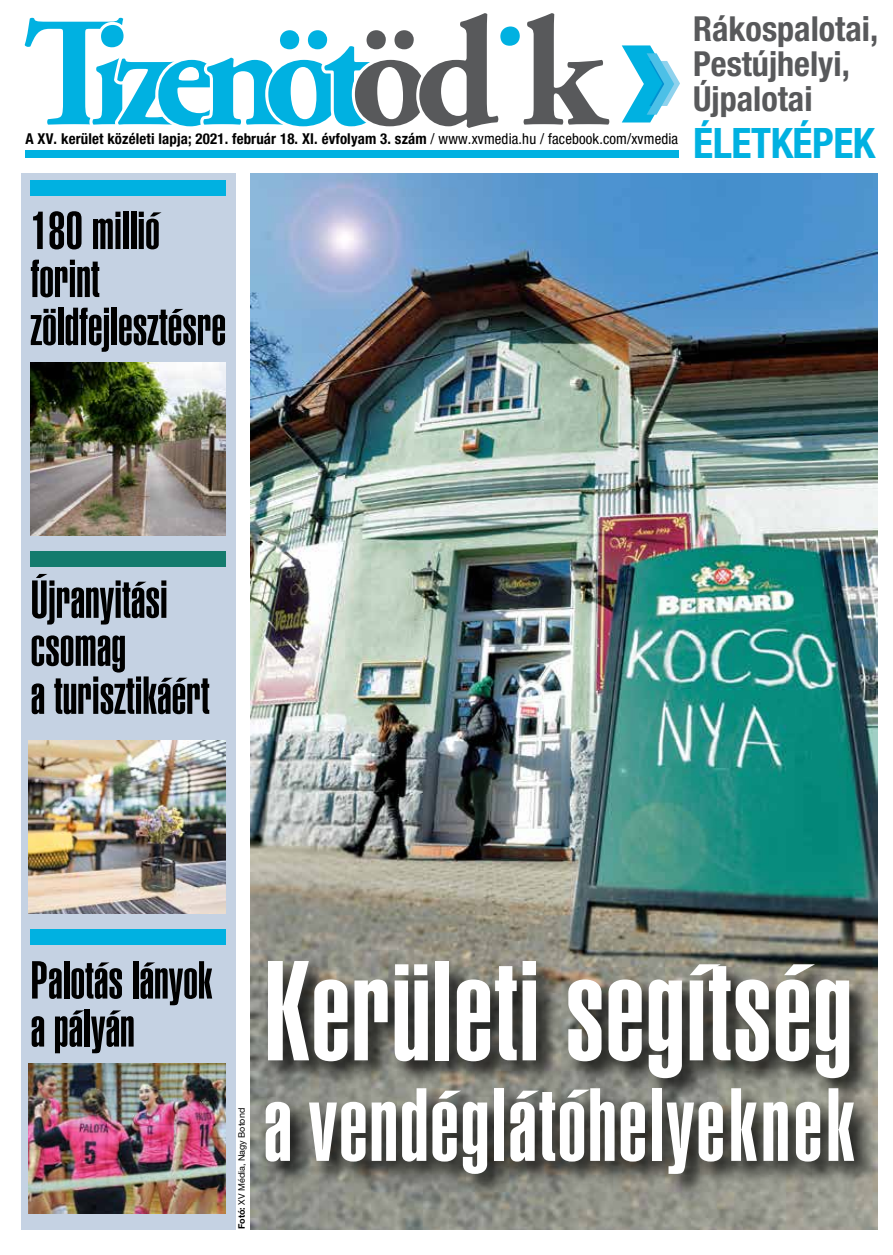
<style>
.page{position:relative;width:893px;height:1255px;background:#fff}
.page>*{position:absolute;margin:0;border:0;box-sizing:border-box;transform-origin:0 0}
.t1{font:900 extra-condensed 139.5px "Helvetica";letter-spacing:.01em;color:#fff}
.t2{font:900 extra-condensed 102px "Helvetica";letter-spacing:.02em;color:#fff}
.t3{font:900 extra-condensed 52.5px/48px "Helvetica";color:#000}
.t4{font:42px "Helvetica Neue LT 77 Bd Cn";letter-spacing:-.01em;color:#00b1e1}
.t5{font:34.5px/35.2px "Helvetica Neue LT 77 Bd Cn";color:#58595b}
.t6{font:15px "Helvetica Neue LT 77 Bd Cn";letter-spacing:.01em;color:#000}
.t7{font:9px "Helvetica Neue LT Pro";color:#000}
.s1{font-family:"Helvetica Neue LT 57 Cn"}
.s2{font-weight:700}
</style>
<div class="page">
<div style="left:21px;top:173px;width:214px;height:1056px;background:#c5d2e3"></div>
<img style="left:31px;top:362px;width:195px;height:173px">
<img style="left:29px;top:740px;width:197px;height:173px">
<img style="left:29px;top:1063px;width:197px;height:150px">
<div style="left:30px;top:180px;width:196px;height:16px;background:#00b1e1"></div>
<div style="left:30px;top:551px;width:196px;height:16px;background:#147b6d"></div>
<div style="left:31px;top:929px;width:195px;height:16px;background:#00b1e1"></div>
<img style="left:250px;top:173px;width:628px;height:1055px">
<div style="left:25px;top:151px;width:653px;height:7px;background:#00b1e1"></div>
<svg style="left:24px;top:13px;width:475px;height:115px"></svg>
<div style="left:499px;top:25px;width:22px;height:22px;background:#00b1e1;border-radius:50%"></div>
<div style="left:497px;top:23px;width:26px;height:26px;border:3px solid #fff;border-radius:50%"></div>
<svg style="left:520px;top:13px;width:90px;height:112px"></svg>
<svg style="left:622px;top:45px;width:58px;height:77px"></svg>
<div style="left:262px;top:957px;width:616px;height:241px;background:#000;opacity:.9"></div>
<p class="t6" style="left:25px;top:130px;width:654px">A XV. kerület közéleti lapja; 2021. február 18. XI. évfolyam 3. szám <span class="s1">/ www.xvmedia.hu / facebook.com/xvmedia</span></p>
<h3 class="t5" style="left:693px;top:11px;width:187px">Rákospalotai,<br>Pestújhelyi,<br>Újpalotai</h3>
<h3 class="t4" style="left:693px;top:118px;width:184px">ÉLETKÉPEK</h3>
<h3 class="t3" style="left:31px;top:206px;width:197px">180 millió forint zöldfejlesztésre</h3>
<h3 class="t3" style="left:31px;top:575px;width:180px">Újranyitási csomag<br>a turisztikáért</h3>
<h3 class="t3" style="left:31px;top:955px;width:183px">Palotás lányok a pályán</h3>
<p class="t7" style="left:236px;top:1228px;width:123px;rotate:-90deg"><span class="s2">Fotó:</span> XV Média, Nagy Botond</p>
<h1 class="t1" style="left:264px;top:931px;width:590px">Kerületi segítség</h1>
<h2 class="t2" style="left:264px;top:1066px;width:592px">a vendéglátóhelyeknek</h2>
</div>
